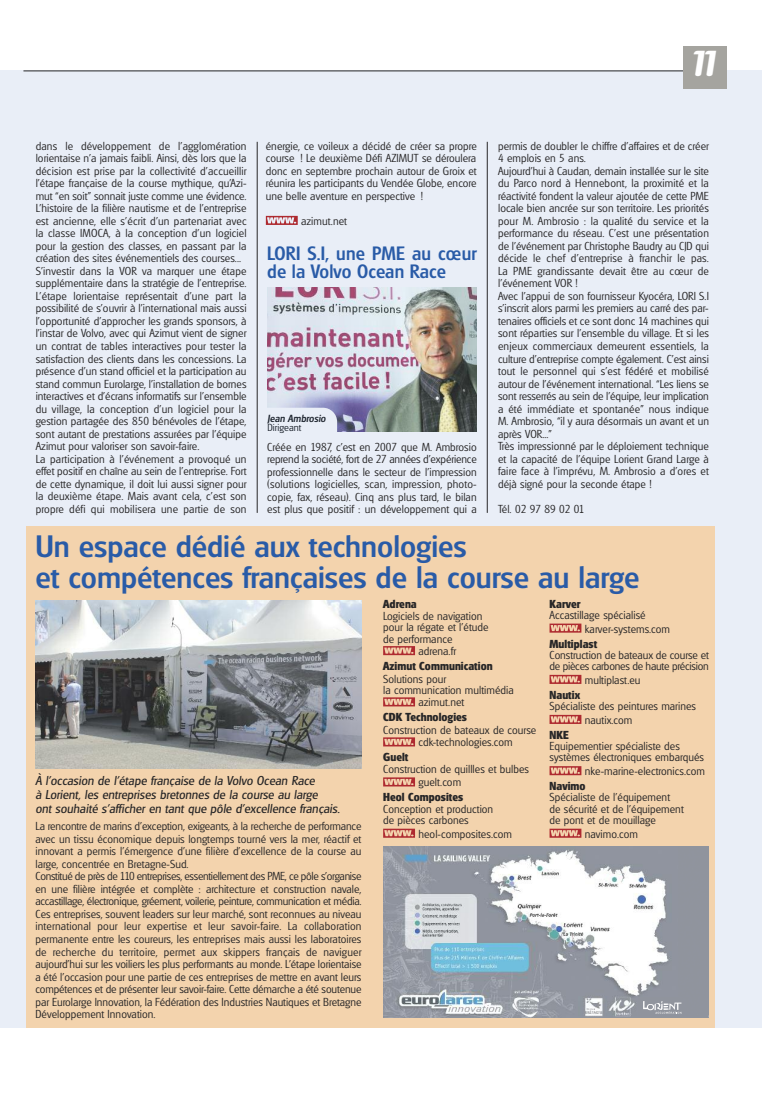
<style>
.page{position:relative;width:762px;height:1099px;background:#fff}
.page>*{position:absolute;margin:0;border:0;box-sizing:border-box;transform-origin:0 0}
.t1{font:700 39.38px "Hangover";color:#fff;scale:1.26 1}
.t2{font:500 30px/31.2px "Glasgow";color:#295ba7;scale:1.04 1}
.t3{font:500 18.75px/17.5px "Glasgow";letter-spacing:.005em;color:#295ba7}
.t4{font:italic 12.5px/13.8px "Glasgow";letter-spacing:.005em;color:#272627}
.t5{font:300 11.25px/12.5px "Glasgow";letter-spacing:.005em;color:#272627}
.t6{font:700 11.25px "Glasgow";letter-spacing:.005em;color:#272627}
.t7{font:300 11.25px/11.2px "Glasgow";letter-spacing:-.015em;color:#272627}
.t8{font:italic 500 10px "Glasgow";letter-spacing:.005em;color:#1c232d}
.t9{font:300 10px "Glasgow";letter-spacing:.005em;color:#1c232d}
</style>
<div class="page">
<div style="left:0;top:71px;width:762px;height:957px;background:#e9eef7"></div>
<div style="left:26px;top:526px;width:689px;height:502px;background:#f3d3ad"></div>
<hr style="left:23px;top:71px;width:686px;height:1px;background:#272627">
<div style="left:683px;top:46px;width:44px;height:42px;background:#a5a49f"></div>
<img style="left:35px;top:600px;width:326px;height:169px">
<hr style="left:487px;top:142px;width:1px;height:371px;background:#272627">
<img style="left:267px;top:288px;width:210px;height:143px">
<div style="left:240px;top:408px;width:97px;height:37px;background:#e9eef7;border-radius:14px"></div>
<img style="left:383px;top:846px;width:326px;height:171px">
<img style="left:580px;top:997px;width:98px;height:20px">
<svg style="left:643px;top:1000px;width:38px;height:13px"></svg>
<hr style="left:257px;top:142px;width:1px;height:371px;background:#272627">
<svg style="left:266px;top:216px;width:32px;height:9px"></svg>
<svg style="left:549px;top:828px;width:32px;height:9px"></svg>
<svg style="left:549px;top:766px;width:32px;height:9px"></svg>
<svg style="left:549px;top:715px;width:32px;height:9px"></svg>
<svg style="left:549px;top:675px;width:32px;height:9px"></svg>
<svg style="left:549px;top:623px;width:32px;height:9px"></svg>
<svg style="left:383px;top:828px;width:32px;height:9px"></svg>
<svg style="left:383px;top:777px;width:32px;height:9px"></svg>
<svg style="left:383px;top:737px;width:32px;height:9px"></svg>
<svg style="left:383px;top:697px;width:32px;height:9px"></svg>
<svg style="left:383px;top:646px;width:32px;height:9px"></svg>
<img style="left:579px;top:996px;width:59px;height:20px">
<h1 class="t1" style="left:692px;top:43px;width:21px">11</h1>
<p class="t5" style="left:36px;top:140px;width:212px">dans le développement de l’agglomération lorientaise n’a jamais faibli. Ainsi, dès lors que la décision est prise par la collectivité d’accueillir l’étape française de la course mythique, qu’Azi&shy;mut “en soit” sonnait juste comme une évidence.<br>L’histoire de la filière nautisme et de l’entreprise est ancienne, elle s’écrit d’un partenariat avec la classe IMOCA, à la conception d’un logiciel pour la gestion des classes, en passant par la création des sites événementiels des courses...<br>S’investir dans la VOR va marquer une étape supplémentaire dans la stratégie de l’entreprise.<br>L’étape lorientaise représentait d’une part la possibilité de s’ouvrir à l’international mais aussi l’opportunité d’approcher les grands sponsors, à l’instar de Volvo, avec qui Azimut vient de signer un contrat de tables interactives pour tester la satisfaction des clients dans les concessions. La présence d’un stand officiel et la participation au stand commun Eurolarge, l’installation de bornes interactives et d’écrans informatifs sur l’ensemble du village, la conception d’un logiciel pour la gestion partagée des 850 bénévoles de l’étape, sont autant de prestations assurées par l’équipe Azimut pour valoriser son savoir-faire.<br>La participation à l’événement a provoqué un effet positif en chaîne au sein de l’entreprise. Fort de cette dynamique, il doit lui aussi signer pour la deuxième étape. Mais avant cela, c’est son propre défi qui mobilisera une partie de son</p>
<p class="t5" style="left:266px;top:140px;width:212px;text-align:justify">énergie, ce voileux a décidé de créer sa propre course ! Le deuxième Défi AZIMUT se déroulera donc en septembre prochain autour de Groix et réunira les participants du Vendée Globe, encore une belle aventure en perspective !</p>
<p class="t5" style="left:301px;top:215px;width:47px">azimut.net</p>
<h3 class="t3" style="left:267px;top:245px;width:211px">LORI S.I, une PME au cœur de la Volvo Ocean Race</h3>
<p class="t8" style="left:267px;top:412px;width:60px">Jean Ambrosio</p>
<p class="t9" style="left:267px;top:422px;width:35px">Dirigeant</p>
<p class="t5" style="left:267px;top:440px;width:211px;text-align:justify">Créée en 1987, c’est en 2007 que M. Ambrosio reprend la société, fort de 27 années d’expérience professionnelle dans le secteur de l’impression (solutions logicielles, scan, impression, photo&shy;copie, fax, réseau). Cinq ans plus tard, le bilan est plus que positif : un développement qui a</p>
<p class="t5" style="left:498px;top:140px;width:212px">permis de doubler le chiffre d’affaires et de créer 4 emplois en 5 ans.<br>Aujourd’hui à Caudan, demain installée sur le site du Parco nord à Hennebont, la proximité et la réactivité fondent la valeur ajoutée de cette PME locale bien ancrée sur son territoire. Les priorités pour M. Ambrosio : la qualité du service et la performance du réseau. C’est une présentation de l’événement par Christophe Baudry au CJD qui décide le chef d’entreprise à franchir le pas.<br>La PME grandissante devait être au cœur de l’événement VOR !<br>Avec l’appui de son fournisseur Kyocéra, LORI S.I s’inscrit alors parmi les premiers au carré des par&shy;tenaires officiels et ce sont donc 14 machines qui sont réparties sur l’ensemble du village. Et si les enjeux commerciaux demeurent essentiels, la culture d’entreprise compte également. C’est ainsi tout le personnel qui s’est fédéré et mobilisé autour de l’événement international. “Les liens se sont resserrés au sein de l’équipe, leur implication a été immédiate et spontanée” nous indique M. Ambrosio, “il y aura désormais un avant et un après VOR...”<br>Très impressionné par le déploiement technique et la capacité de l’équipe Lorient Grand Large à faire face à l’imprévu, M. Ambrosio a d’ores et déjà signé pour la seconde étape !</p>
<p class="t5" style="left:498px;top:502px;width:88px">Tél. 02 97 89 02 01</p>
<h2 class="t2" style="left:35px;top:531px;width:582px">Un espace dédié aux technologies<br>et compétences françaises de la course au large</h2>
<p class="t4" style="left:35px;top:774px;width:306px">À l’occasion de l’étape française de la Volvo Ocean Race<br>à Lorient, les entreprises bretonnes de la course au large<br>ont souhaité s’afficher en tant que pôle d’excellence français.</p>
<p class="t5" style="left:35px;top:820px;width:328px">La rencontre de marins d’exception, exigeants, à la recherche de performance avec un tissu économique depuis longtemps tourné vers la mer, réactif et innovant a permis l’émergence d’une filière d’excellence de la course au large, concentrée en Bretagne-Sud.<br>Constitué de près de 110 entreprises, essentiellement des PME, ce pôle s’organise en une filière intégrée et complète : architecture et construction navale, accastillage, électronique, gréement, voilerie, peinture, communication et média.<br>Ces entreprises, souvent leaders sur leur marché, sont reconnues au niveau international pour leur expertise et leur savoir-faire. La collaboration permanente entre les coureurs, les entreprises mais aussi les laboratoires de recherche du territoire, permet aux skippers français de naviguer aujourd’hui sur les voiliers les plus performants au monde. L’étape lorientaise a été l’occasion pour une partie de ces entreprises de mettre en avant leurs compétences et de présenter leur savoir-faire. Cette démarche a été soutenue par Eurolarge Innovation, la Fédération des Industries Nautiques et Bretagne Développement Innovation.</p>
<p class="t6" style="left:383px;top:597px;width:35px">Adrena</p>
<p class="t5" style="left:383px;top:610px;width:107px;line-height:11.2px">Logiciels de navigation pour la régate et l’étude de performance</p>
<p class="t5" style="left:418px;top:645px;width:39px">adrena.fr</p>
<p class="t6" style="left:383px;top:659px;width:111px">Azimut Communication</p>
<p class="t5" style="left:383px;top:673px;width:132px;line-height:11.2px">Solutions pour<br>la communication multimédia</p>
<p class="t5" style="left:418px;top:696px;width:47px">azimut.net</p>
<p class="t6" style="left:383px;top:711px;width:85px">CDK Technologies</p>
<p class="t5" style="left:418px;top:723px;width:119px;text-indent:-35px">Construction de bateaux de course cdk-technologies.com</p>
<p class="t6" style="left:383px;top:751px;width:27px">Guelt</p>
<p class="t5" style="left:418px;top:762px;width:112px;line-height:13.8px;text-indent:-35px">Construction de quillles et bulbes guelt.com</p>
<p class="t6" style="left:383px;top:791px;width:82px">Heol Composites</p>
<p class="t5" style="left:383px;top:803px;width:112px;line-height:11.2px">Conception et production de pièces carbones</p>
<p class="t5" style="left:418px;top:827px;width:95px">heol-composites.com</p>
<p class="t6" style="left:549px;top:597px;width:32px">Karver</p>
<p class="t5" style="left:585px;top:608px;width:87px;line-height:13.8px;text-indent:-35px">Accastillage spécialisé karver-systems.com</p>
<p class="t6" style="left:549px;top:637px;width:49px">Multiplast</p>
<p class="t7" style="left:549px;top:649px;width:161px">Construction de bateaux de course et de pièces carbones de haute précision</p>
<p class="t5" style="left:585px;top:673px;width:57px">multiplast.eu</p>
<p class="t6" style="left:549px;top:688px;width:32px">Nautix</p>
<p class="t5" style="left:585px;top:699px;width:113px;line-height:13.8px;text-indent:-35px">Spécialiste des peintures marines nautix.com</p>
<p class="t6" style="left:549px;top:728px;width:21px">NKE</p>
<p class="t5" style="left:549px;top:740px;width:156px;line-height:11.2px">Equipementier spécialiste des systèmes électroniques embarqués</p>
<p class="t5" style="left:585px;top:765px;width:122px">nke-marine-electronics.com</p>
<p class="t6" style="left:549px;top:779px;width:37px">Navimo</p>
<p class="t5" style="left:549px;top:792px;width:136px;line-height:11.2px">Spécialiste de l’équipement de sécurité et de l’équipement de pont et de mouillage</p>
<p class="t5" style="left:585px;top:827px;width:55px">navimo.com</p>
</div>
